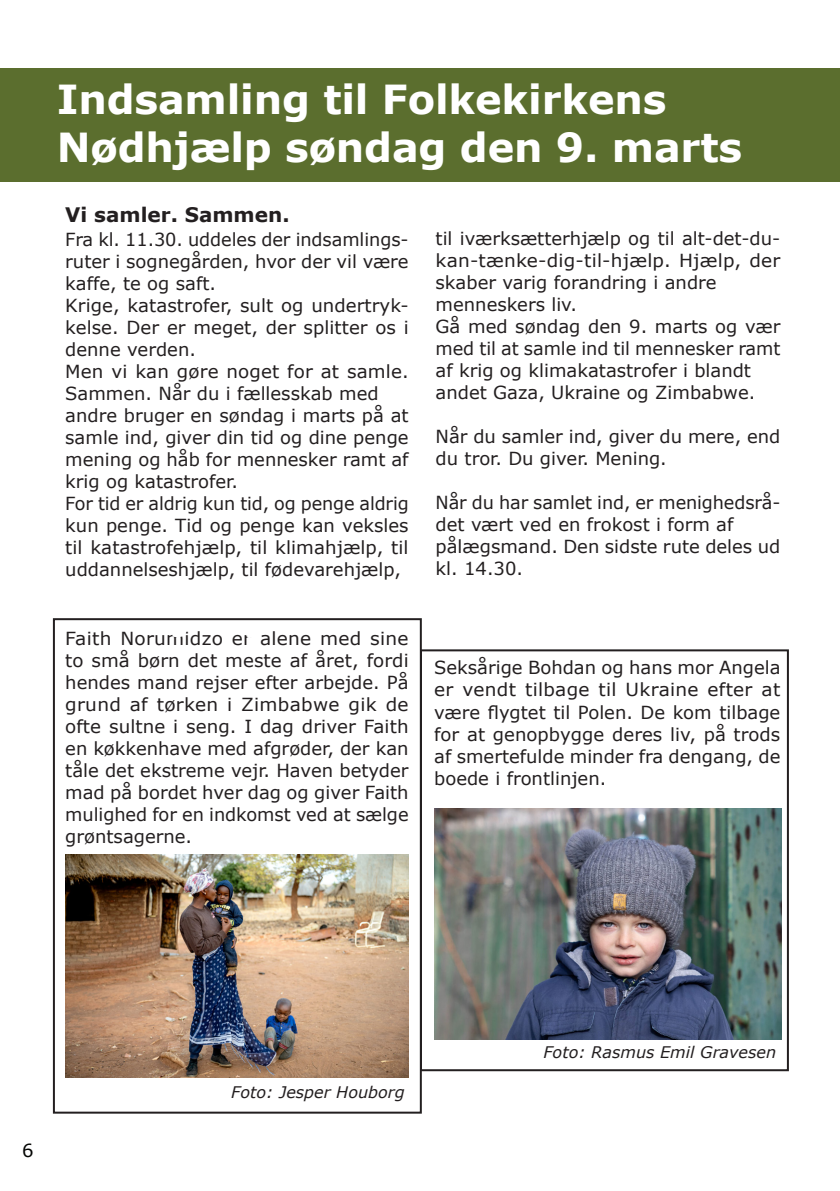
<style>
.page{position:relative;width:840px;height:1191px;background:#fff}
.page>*{position:absolute;margin:0;border:0;box-sizing:border-box;transform-origin:0 0}
.Brødtekst{font:700 40px "Verdana";letter-spacing:-.005em;color:#fff}
.Brødtekst-2{font:700 20px "Verdana";color:#231f20}
.Brødtekst-3{font:18px/22px "Verdana";color:#231f20;text-align:justify}
.t1{font:18px "Verdana";color:#040503}
.Brødtekst-4{font:italic 16px "Verdana";color:#231f20}
</style>
<div class="page">
<img style="left:65px;top:855px;width:343px;height:222px">
<img style="left:434px;top:808px;width:346px;height:231px">
<div style="left:0;top:68px;width:839px;height:113px;background:#5b6e2e"></div>
<div style="left:53px;top:618px;width:368px;height:495px;border:2px solid #231f20"></div>
<div style="left:420px;top:649px;width:368px;height:422px;border:2px solid #231f20"></div>
<p class="Brødtekst" style="left:57px;top:74px;width:611px">Indsamling til Folkekirkens</p>
<p class="Brødtekst" style="left:57px;top:122px;width:686px">Nødhjælp søndag den 9. marts</p>
<p class="Brødtekst-2" style="left:65px;top:202px;width:226px">Vi samler. Sammen.</p>
<p class="Brødtekst-3" style="left:65px;top:229px;width:345px;text-align:left">Fra kl. 11.30. uddeles der indsamlings&shy;ruter i sognegården, hvor der vil være kaffe, te og saft.<br>Krige, katastrofer, sult og undertryk&shy;kelse. Der er meget, der splitter os i denne verden.<br>Men vi kan gøre noget for at samle.<br>Sammen. Når du i fællesskab med andre bruger en søndag i marts på at samle ind, giver din tid og dine penge mening og håb for mennesker ramt af krig og katastrofer.<br>For tid er aldrig kun tid, og penge aldrig kun penge. Tid og penge kan veksles til katastrofehjælp, til klimahjælp, til uddannelseshjælp, til fødevarehjælp,</p>
<p class="Brødtekst-3" style="left:65px;top:627px;width:345px">Faith Norumidzo er alene med sine to små børn det meste af året, fordi hendes mand rejser efter arbejde. På grund af tørken i Zimbabwe gik de ofte sultne i seng. I dag driver Faith en køkkenhave med afgrøder, der kan tåle det ekstreme vejr. Haven betyder mad på bordet hver dag og giver Faith mulighed for en indkomst ved at sælge grøntsagerne.</p>
<p class="Brødtekst-3" style="left:435px;top:228px;width:346px">til iværksætterhjælp og til alt-det-du&shy;kan-tænke-dig-til-hjælp. Hjælp, der skaber varig forandring i andre</p>
<p class="Brødtekst-3" style="left:435px;top:294px;width:143px">menneskers liv.</p>
<p class="Brødtekst-3" style="left:435px;top:316px;width:346px">Gå med søndag den 9. marts og vær med til at samle ind til mennesker ramt af krig og klimakatastrofer i blandt</p>
<p class="Brødtekst-3" style="left:435px;top:382px;width:321px">andet Gaza, Ukraine og Zimbabwe.</p>
<p class="Brødtekst-3" style="left:435px;top:426px;width:346px">Når du samler ind, giver du mere, end du tror. Du giver. Mening.</p>
<p class="Brødtekst-3" style="left:435px;top:492px;width:346px">Når du har samlet ind, er menighedsrå&shy;det vært ved en frokost i form af</p>
<p class="Brødtekst-3" style="left:435px;top:536px;width:346px">pålægsmand. Den sidste rute deles ud kl. 14.30.</p>
<p class="Brødtekst-3" style="left:434px;top:657px;width:347px">Seksårige Bohdan og hans mor Angela er vendt tilbage til Ukraine efter at være flygtet til Polen. De kom tilbage for at genopbygge deres liv, på trods af smertefulde minder fra dengang, de boede i frontlinjen.</p>
<p class="t1" style="left:22px;top:1138px;width:13px">6</p>
<p class="Brødtekst-4" style="left:231px;top:1082px;width:175px">Foto: Jesper Houborg</p>
<p class="Brødtekst-4" style="left:543px;top:1042px;width:234px">Foto: Rasmus Emil Gravesen</p>
</div>
